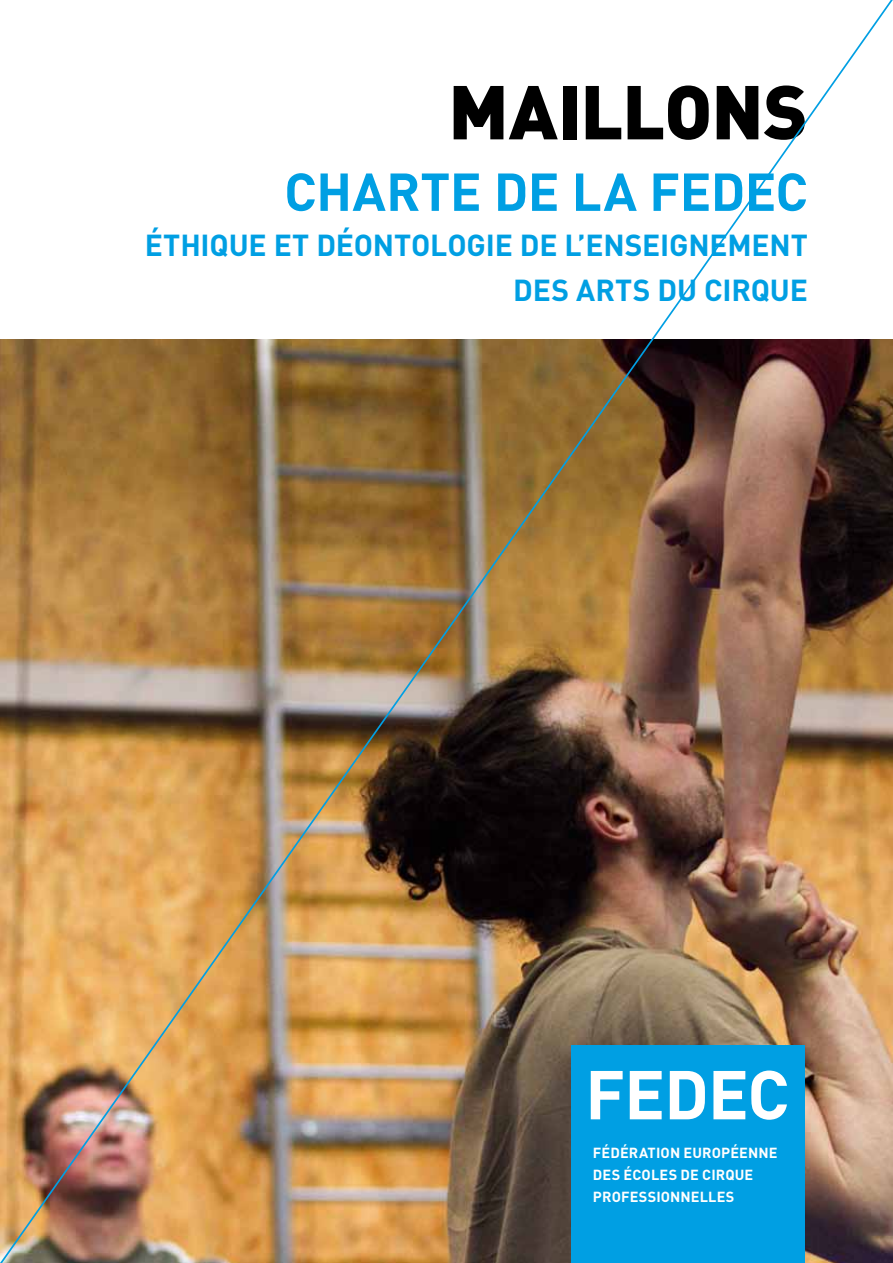
<style>
.page{position:relative;width:893px;height:1263px;background:#fff}
.page>*{position:absolute;margin:0;border:0;box-sizing:border-box;transform-origin:0 0}
.t1{font:900 75px "DIN";letter-spacing:-.015em;color:#000}
.t2{font:700 67.95px "DIN";color:#fff}
.t3{font:700 52.5px "DIN";letter-spacing:-.005em;color:#009fe3}
.t4{font:700 30px/45px "DIN";letter-spacing:-.005em;color:#009fe3;text-align:right}
.t5{font:700 14.4px/22px "DIN";letter-spacing:.01em;color:#fff}
</style>
<div class="page">
<img style="left:0;top:0;width:893px;height:1263px">
<h1 class="t1" style="left:448px;top:62px;width:361px">MAILLONS</h1>
<h3 class="t3" style="left:284px;top:158px;width:427px">CHARTE DE LA FEDE</h3>
<h3 class="t3" style="left:775px;top:158px;width:34px">C</h3>
<h3 class="t4" style="left:145px;top:221px;width:665px">ÉTHIQUE ET DÉONTOLOGIE DE L’ENSEIGNEMENT<br>DES ARTS DU CIRQUE</h3>
<h2 class="t2" style="left:585px;top:1050px;width:206px">FEDEC</h2>
<p class="t5" style="left:593px;top:1141px;width:186px">FÉDÉRATION EUROPÉENNE<br>DES ÉCOLES DE CIRQUE<br>PROFESSIONNELLES</p>
</div>
